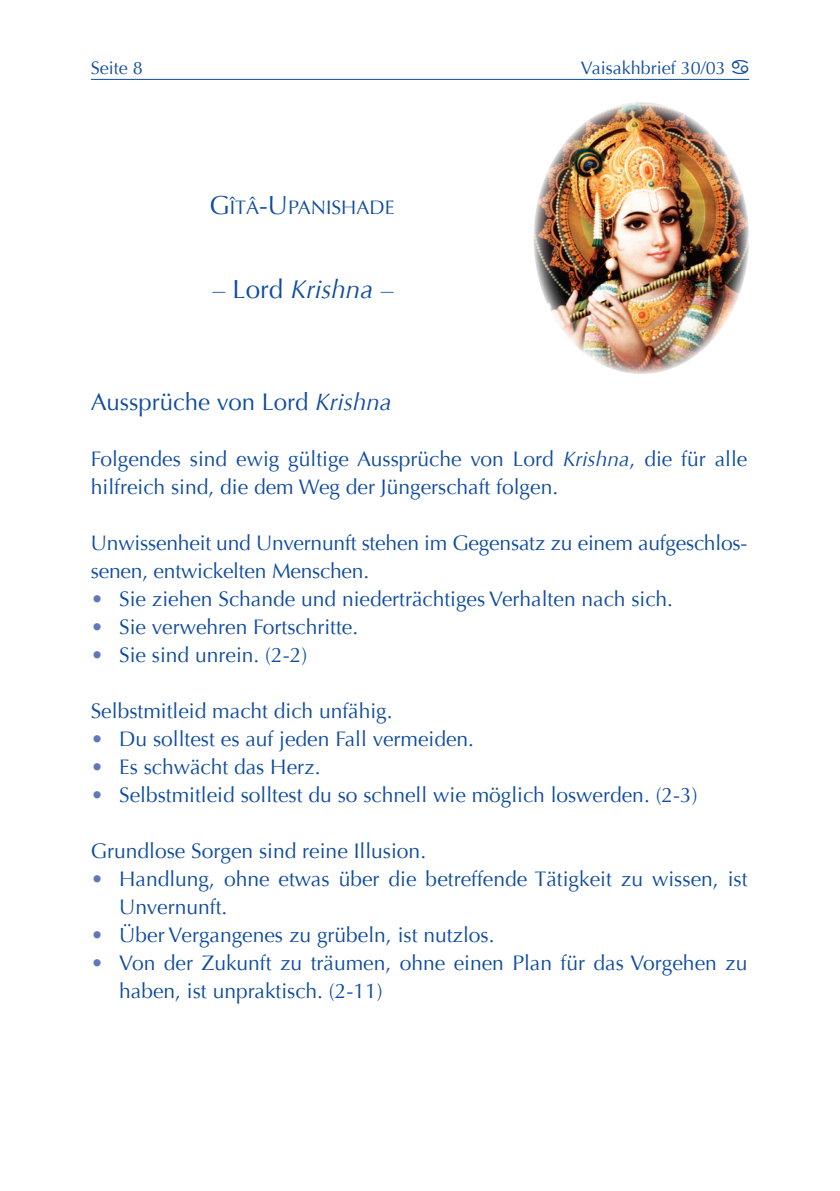
<style>
.page{position:relative;width:840px;height:1191px;background:#fff}
.page>*{position:absolute;margin:0;border:0;box-sizing:border-box;transform-origin:0 0}
.t1{font:italic 26px "Optima";color:#0f4ca0}
.t2{font:24px "Optima";color:#0f4ca0}
.t3{font:21px/28px "Optima";color:#0f4ca0}
.t4{font:19.6px "Optima";color:#0f4ca0}
.t5{font:18px "Optima";color:#0f4ca0}
.s1{font-family:"Glyphs"}
.s2{font-size:26px}
.s3{font-style:normal}
.s4{font-style:italic}
.s5{color:#6476ba}
</style>
<div class="page">
<hr style="left:91px;top:79px;width:657px;height:1px;background:#0f4ca0">
<img style="left:533px;top:102px;width:215px;height:272px">
<p class="t5" style="left:91px;top:57px;width:54px">Seite 8</p>
<p class="t5" style="left:580px;top:57px;width:170px">Vaisakhbrief 30/03 <span class="s1">4</span></p>
<p class="t4" style="left:209px;top:196px;width:186px"><span class="s2">G</span>ÎTÂ<span class="s2">-U</span>PANISHADE</p>
<p class="t1" style="left:212px;top:274px;width:183px"><span class="s3">– Lord</span> Krishna <span class="s3">–</span></p>
<p class="t2" style="left:91px;top:388px;width:302px">Aussprüche von Lord <span class="s4">Krishna</span></p>
<p class="t3" style="left:91px;top:445px;width:657px">Folgendes sind ewig gültige Aussprüche von Lord <span class="s4">Krishna</span>, die für alle hilfreich sind, die dem Weg der Jüngerschaft folgen.</p>
<p class="t3" style="left:91px;top:529px;width:656px">Unwissenheit und Unvernunft stehen im Gegensatz zu einem aufgeschlos&shy;senen, entwickelten Menschen.</p>
<p class="t3" style="left:91px;top:585px;width:580px"><span class="s5">•</span> Sie ziehen Schande und niederträchtiges Verhalten nach sich.</p>
<p class="t3" style="left:91px;top:613px;width:265px"><span class="s5">•</span> Sie verwehren Fortschritte.</p>
<p class="t3" style="left:91px;top:641px;width:218px"><span class="s5">•</span> Sie sind unrein. (2-2)</p>
<p class="t3" style="left:91px;top:697px;width:300px">Selbstmitleid macht dich unfähig.</p>
<p class="t3" style="left:91px;top:725px;width:381px"><span class="s5">•</span> Du solltest es auf jeden Fall vermeiden.</p>
<p class="t3" style="left:91px;top:753px;width:228px"><span class="s5">•</span> Es schwächt das Herz.</p>
<p class="t3" style="left:91px;top:781px;width:608px"><span class="s5">•</span> Selbstmitleid solltest du so schnell wie möglich loswerden. (2-3)</p>
<p class="t3" style="left:91px;top:837px;width:333px">Grundlose Sorgen sind reine Illusion.</p>
<p class="t3" style="left:119px;top:865px;width:629px;text-indent:-28px"><span class="s5">•</span> Handlung, ohne etwas über die betreffende Tätigkeit zu wissen, ist<br>Unvernunft.</p>
<p class="t3" style="left:91px;top:921px;width:401px"><span class="s5">•</span> Über Vergangenes zu grübeln, ist nutzlos.</p>
<p class="t3" style="left:119px;top:949px;width:629px;text-indent:-28px"><span class="s5">•</span> Von der Zukunft zu träumen, ohne einen Plan für das Vorgehen zu haben, ist unpraktisch. (2-11)</p>
</div>
